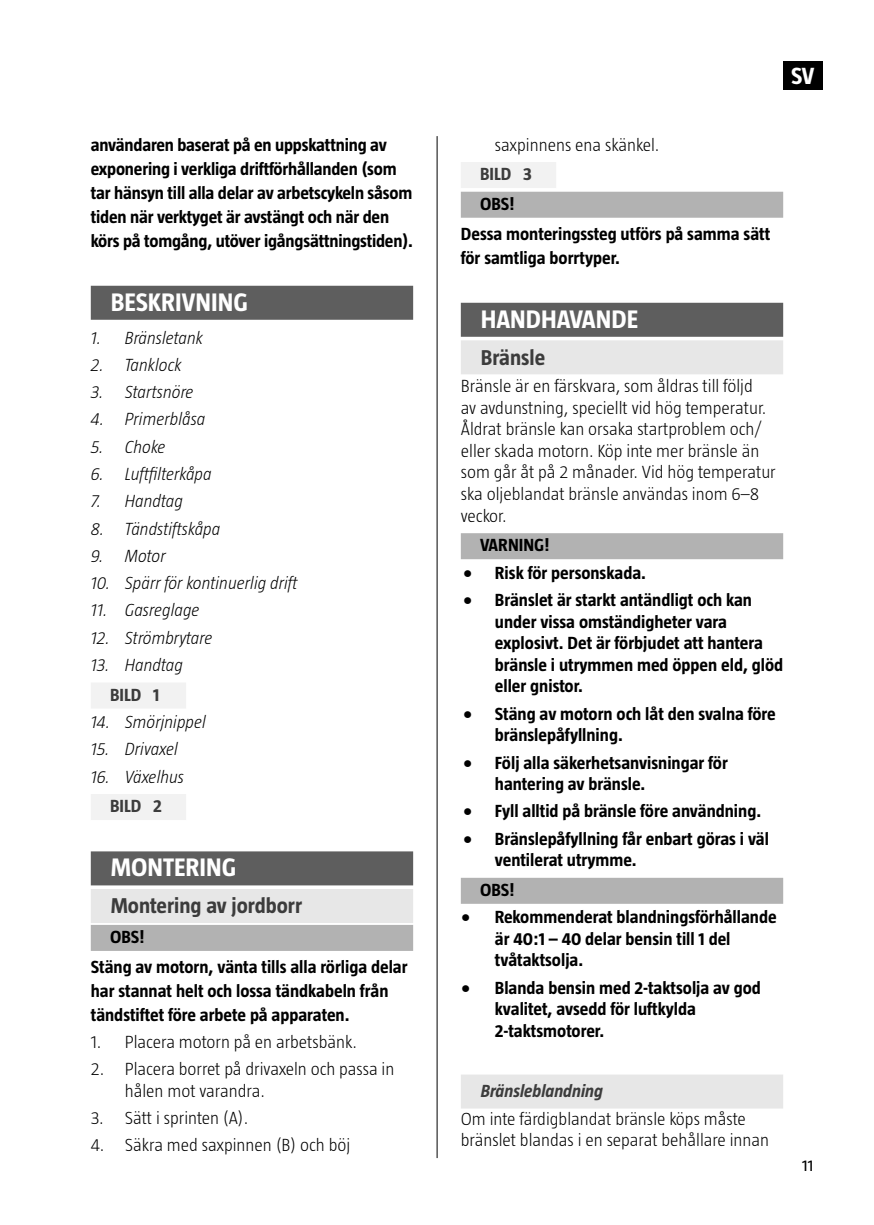
<style>
.page{position:relative;width:874px;height:1225px;background:#fff}
.page>*{position:absolute;margin:0;border:0;box-sizing:border-box;transform-origin:0 0}
.t1{font:700 26px "Taz";color:#fff}
.t2{font:700 24px "Taz";color:#fff}
.t3{font:700 22px "Taz";color:#3c3c3c}
.t4{font:700 18px/21.6px "Taz";color:#000}
.t5{font:300 18px/21.6px "Taz";color:#000}
.t6{font:italic 300 18px "Taz";color:#000}
.t7{font:italic 700 18px "Taz";color:#3c3c3c}
.t8{font:700 18px "Taz";color:#3c3c3c}
.t9{font:16px "Taz";color:#000}
</style>
<div class="page">
<div style="left:782px;top:61px;width:39px;height:28px;background:#000"></div>
<hr style="left:436px;top:136px;width:1px;height:1022px;background:#000">
<div style="left:91px;top:286px;width:322px;height:34px;background:#5e5e5e"></div>
<div style="left:91px;top:682px;width:95px;height:26px;background:#f2f2f2"></div>
<div style="left:91px;top:794px;width:95px;height:26px;background:#f2f2f2"></div>
<div style="left:91px;top:851px;width:322px;height:34px;background:#5e5e5e"></div>
<div style="left:91px;top:889px;width:322px;height:34px;background:#e7e7e7"></div>
<div style="left:91px;top:925px;width:322px;height:26px;background:#b2b2b2"></div>
<div style="left:460px;top:162px;width:96px;height:26px;background:#f2f2f2"></div>
<div style="left:460px;top:192px;width:322px;height:26px;background:#b2b2b2"></div>
<div style="left:460px;top:303px;width:322px;height:34px;background:#5e5e5e"></div>
<div style="left:460px;top:340px;width:322px;height:34px;background:#e7e7e7"></div>
<div style="left:460px;top:533px;width:322px;height:26px;background:#b2b2b2"></div>
<div style="left:460px;top:877px;width:322px;height:26px;background:#b2b2b2"></div>
<div style="left:460px;top:1074px;width:322px;height:34px;background:#e7e7e7"></div>
<p class="t4" style="left:91px;top:132px;width:323px;line-height:24px">användaren baserat på en uppskattning av exponering i verkliga driftförhållanden (som tar hänsyn till alla delar av arbetscykeln såsom tiden när verktyget är avstängt och när den körs på tomgång, utöver igångsättningstiden).</p>
<h1 class="t1" style="left:111px;top:287px;width:138px">BESKRIVNING</h1>
<p class="t6" style="left:91px;top:327px;width:114px">1. Bränsletank</p>
<p class="t6" style="left:91px;top:355px;width:92px">2. Tanklock</p>
<p class="t6" style="left:91px;top:382px;width:104px">3. Startsnöre</p>
<p class="t6" style="left:91px;top:409px;width:116px">4. Primerblåsa</p>
<p class="t6" style="left:91px;top:436px;width:76px">5. Choke</p>
<p class="t6" style="left:91px;top:464px;width:122px">6. Luftfilterkåpa</p>
<p class="t6" style="left:91px;top:491px;width:94px">7. Handtag</p>
<p class="t6" style="left:91px;top:518px;width:131px">8. Tändstiftskåpa</p>
<p class="t6" style="left:91px;top:545px;width:76px">9. Motor</p>
<p class="t6" style="left:91px;top:573px;width:208px">10. Spärr för kontinuerlig drift</p>
<p class="t6" style="left:91px;top:600px;width:110px">11. Gasreglage</p>
<p class="t6" style="left:91px;top:627px;width:123px">12. Strömbrytare</p>
<p class="t6" style="left:91px;top:655px;width:94px">13. Handtag</p>
<p class="t8" style="left:110px;top:684px;width:51px">BILD 1</p>
<p class="t6" style="left:91px;top:712px;width:117px">14. Smörjnippel</p>
<p class="t6" style="left:91px;top:739px;width:89px">15. Drivaxel</p>
<p class="t6" style="left:91px;top:766px;width:95px">16. Växelhus</p>
<p class="t8" style="left:110px;top:796px;width:53px">BILD 2</p>
<h1 class="t1" style="left:111px;top:853px;width:127px">MONTERING</h1>
<p class="t3" style="left:111px;top:893px;width:193px">Montering av jordborr</p>
<p class="t4" style="left:91px;top:922px;width:318px;line-height:29.6px;text-indent:19px">OBS!<br>Stäng av motorn, vänta tills alla rörliga delar</p>
<p class="t4" style="left:91px;top:978px;width:299px;line-height:24px">har stannat helt och lossa tändkabeln från tändstiftet före arbete på apparaten.</p>
<p class="t5" style="left:91px;top:1031px;width:267px">1. Placera motorn på en arbetsbänk.</p>
<p class="t5" style="left:125px;top:1058px;width:271px;text-indent:-34px">2. Placera borret på drivaxeln och passa in hålen mot varandra.</p>
<p class="t5" style="left:91px;top:1107px;width:159px">3. Sätt i sprinten (A).</p>
<p class="t5" style="left:91px;top:1134px;width:261px">4. Säkra med saxpinnen (B) och böj</p>
<h2 class="t2" style="left:790px;top:62px;width:25px">SV</h2>
<p class="t5" style="left:494px;top:133px;width:166px">saxpinnens ena skänkel.</p>
<p class="t8" style="left:480px;top:164px;width:53px">BILD 3</p>
<p class="t4" style="left:460px;top:189px;width:311px;line-height:29.6px;text-indent:19px">OBS!<br>Dessa monteringssteg utförs på samma sätt</p>
<p class="t4" style="left:460px;top:246px;width:161px">för samtliga borrtyper.</p>
<h1 class="t1" style="left:480px;top:304px;width:159px">HANDHAVANDE</h1>
<p class="t3" style="left:480px;top:345px;width:66px">Bränsle</p>
<p class="t5" style="left:460px;top:375px;width:316px">Bränsle är en färskvara, som åldras till följd<br>av avdunstning, speciellt vid hög temperatur.<br>Åldrat bränsle kan orsaka startproblem och/ eller skada motorn. Köp inte mer bränsle än som går åt på 2 månader. Vid hög temperatur ska oljeblandat bränsle användas inom 6–8 veckor.</p>
<p class="t4" style="left:480px;top:534px;width:71px">VARNING!</p>
<p class="t4" style="left:462px;top:561px;width:184px">• Risk för personskada.</p>
<p class="t4" style="left:494px;top:589px;width:289px;text-indent:-32px">• Bränslet är starkt antändligt och kan under vissa omständigheter vara explosivt. Det är förbjudet att hantera bränsle i utrymmen med öppen eld, glöd eller gnistor.</p>
<p class="t4" style="left:494px;top:702px;width:282px;text-indent:-32px">• Stäng av motorn och låt den svalna före bränslepåfyllning.</p>
<p class="t4" style="left:494px;top:751px;width:234px;text-indent:-32px">• Följ alla säkerhetsanvisningar för hantering av bränsle.</p>
<p class="t4" style="left:462px;top:800px;width:300px">• Fyll alltid på bränsle före användning.</p>
<p class="t4" style="left:494px;top:827px;width:275px;text-indent:-32px">• Bränslepåfyllning får enbart göras i väl ventilerat utrymme.</p>
<p class="t4" style="left:480px;top:879px;width:36px">OBS!</p>
<p class="t4" style="left:494px;top:906px;width:283px;text-indent:-34px">• Rekommenderat blandningsförhållande är 40:1 – 40 delar bensin till 1 del tvåtaktsolja.</p>
<p class="t4" style="left:494px;top:976px;width:267px;text-indent:-34px">• Blanda bensin med 2-taktsolja av god kvalitet, avsedd för luftkylda<br>2-taktsmotorer.</p>
<p class="t7" style="left:480px;top:1081px;width:124px">Bränsleblandning</p>
<p class="t5" style="left:460px;top:1107px;width:309px">Om inte färdigblandat bränsle köps måste bränslet blandas i en separat behållare innan</p>
<p class="t9" style="left:801px;top:1156px;width:13px">11</p>
</div>
